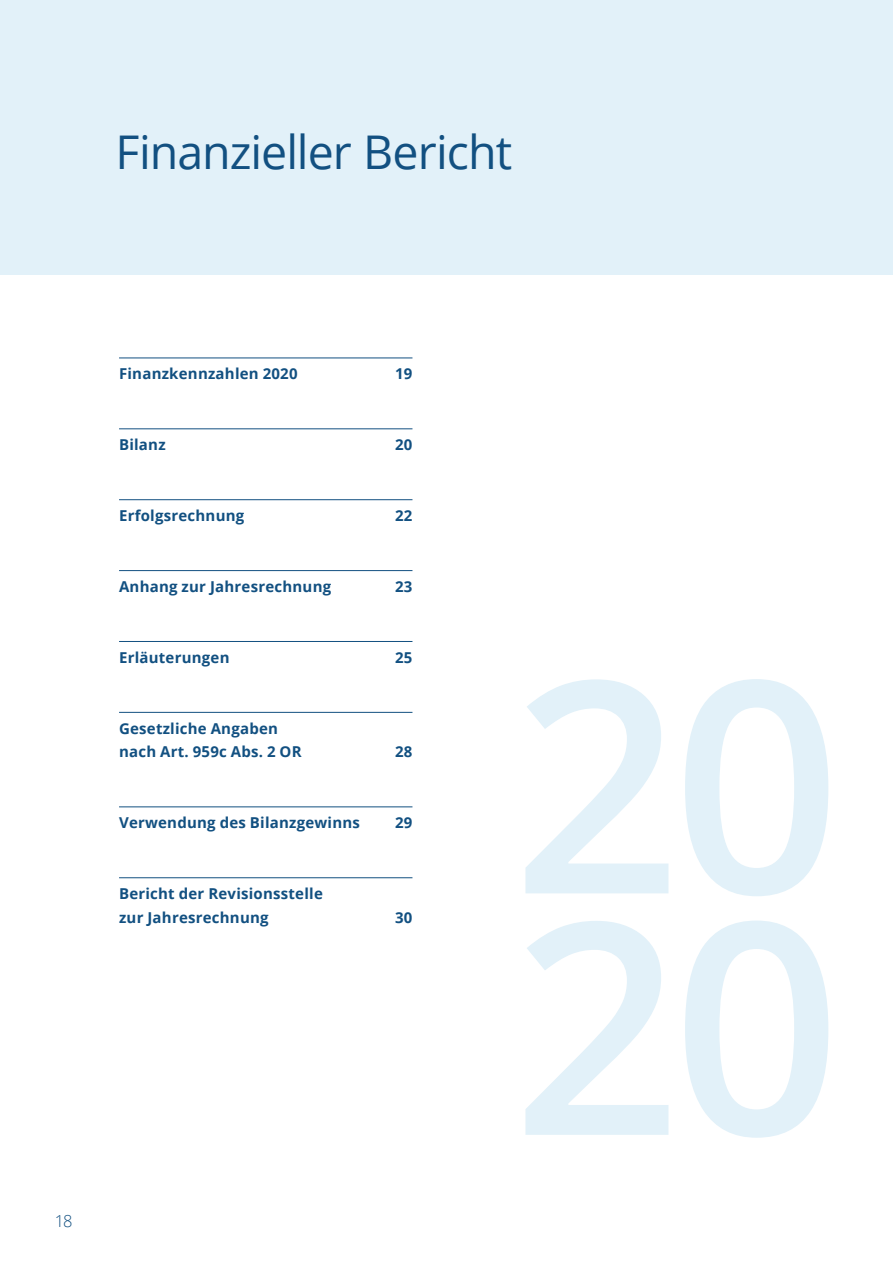
<style>
.page{position:relative;width:893px;height:1263px;background:#fff}
.page>*{position:absolute;margin:0;border:0;box-sizing:border-box;transform-origin:0 0}
.t1{font:600 295.5px/241.4px "Open Sans";color:#e2f1f9}
.t2{font:46.5px "Open Sans";letter-spacing:-.02em;color:#125081}
.t3{font:300 16.5px "Open Sans";color:#125081}
.t4{font:700 15px/23.7px "Open Sans";letter-spacing:.015em;color:#125081}
</style>
<div class="page">
<div style="left:0;top:0;width:893px;height:274px;background:#e2f1f9"></div>
<hr style="left:119px;top:358px;width:293px;height:1px;background:#125081">
<hr style="left:119px;top:428px;width:293px;height:1px;background:#125081">
<hr style="left:119px;top:499px;width:293px;height:1px;background:#125081">
<hr style="left:119px;top:570px;width:293px;height:1px;background:#125081">
<hr style="left:119px;top:641px;width:293px;height:1px;background:#125081">
<hr style="left:119px;top:712px;width:293px;height:1px;background:#125081">
<hr style="left:119px;top:806px;width:293px;height:1px;background:#125081">
<hr style="left:119px;top:877px;width:293px;height:1px;background:#125081">
<h2 class="t2" style="left:116px;top:120px;width:398px">Finanzieller Bericht</h2>
<p class="t4" style="left:119px;top:362px;width:180px">Finanzkennzahlen 2020</p>
<p class="t4" style="left:395px;top:362px;width:19px">19</p>
<p class="t4" style="left:119px;top:432px;width:48px">Bilanz</p>
<p class="t4" style="left:395px;top:432px;width:19px">20</p>
<p class="t4" style="left:119px;top:503px;width:127px">Erfolgsrechnung</p>
<p class="t4" style="left:395px;top:503px;width:19px">22</p>
<p class="t4" style="left:119px;top:574px;width:214px">Anhang zur Jahresrechnung</p>
<p class="t4" style="left:395px;top:574px;width:19px">23</p>
<p class="t4" style="left:119px;top:645px;width:112px">Erläuterungen</p>
<p class="t4" style="left:395px;top:645px;width:19px">25</p>
<p class="t4" style="left:119px;top:716px;width:184px">Gesetzliche Angaben nach Art. 959c Abs. 2 OR</p>
<p class="t4" style="left:395px;top:740px;width:19px">28</p>
<p class="t4" style="left:119px;top:810px;width:242px">Verwendung des Bilanzgewinns</p>
<p class="t4" style="left:395px;top:810px;width:19px">29</p>
<p class="t4" style="left:119px;top:881px;width:205px">Bericht der Revisionsstelle zur Jahresrechnung</p>
<p class="t4" style="left:395px;top:905px;width:19px">30</p>
<p class="t3" style="left:55px;top:1209px;width:19px">18</p>
<h1 class="t1" style="left:512px;top:659px;width:330px">20<br>20</h1>
</div>
